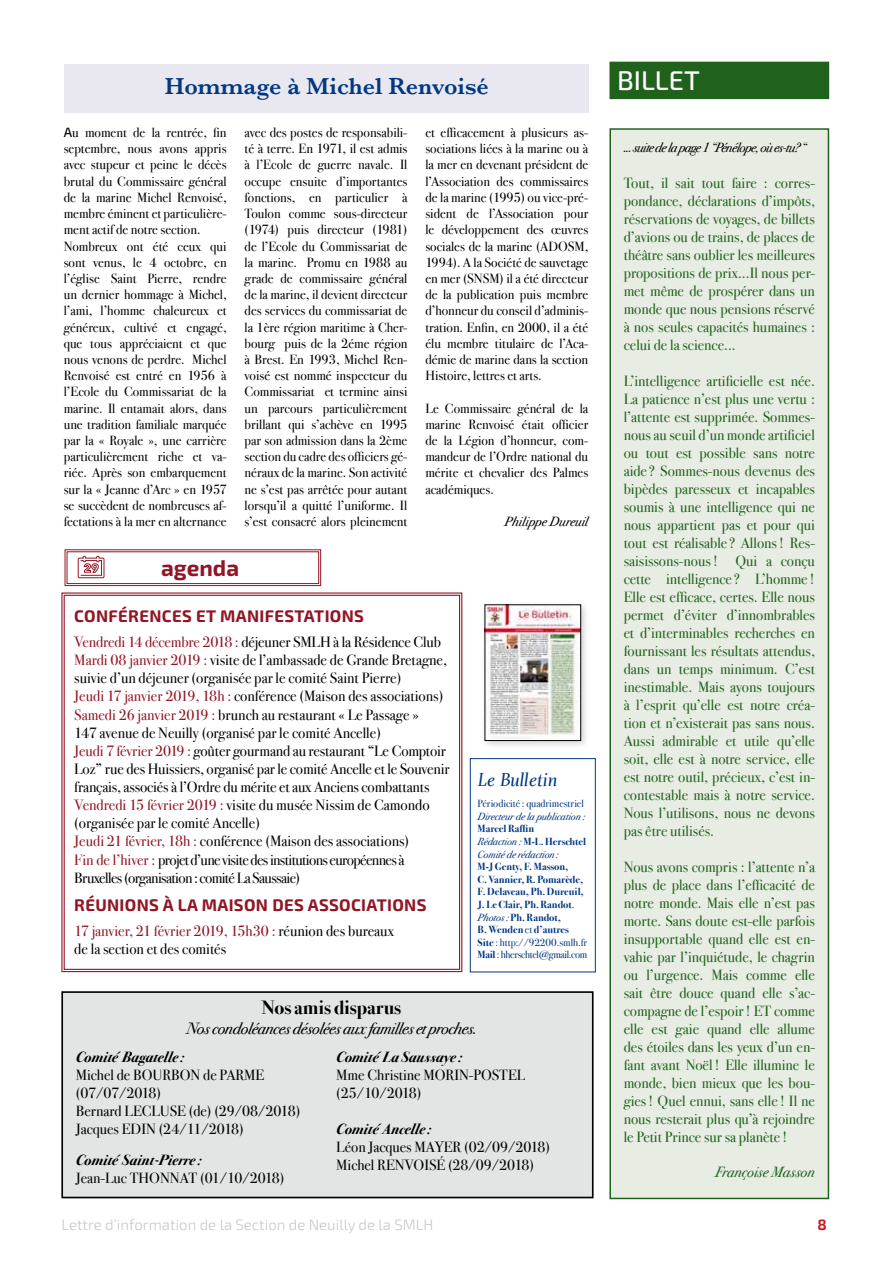
<style>
.page{position:relative;width:893px;height:1263px;background:#fff}
.page>*{position:absolute;margin:0;border:0;box-sizing:border-box;transform-origin:0 0}
.t1{font:500 27px "Exo 2";color:#fff}
.t2{font:600 24px "Baskerville";color:#003882}
.t3{font:700 22.5px "Exo 2";color:#921525}
.t4{font:700 19.5px "Bodoni Sev ITC";color:#000}
.t5{font:19.35px "Charlotte Book Italic Plain";color:#003882}
.t6{font:700 16.8px "Exo 2";letter-spacing:.02em;color:#921525}
.t7{font:italic 16.5px "Bodoni Sev ITC";letter-spacing:-.02em;color:#000}
.t8{font:15.15px/18.1px "Bodoni Sev ITC";color:#000}
.t9{font:15px/18px "Bodoni Sev ITC";color:#20611c;text-align:justify}
.t10{font:15px/18px "Bodoni Sev ITC";color:#000}
.t11{font:italic 700 15px "Bodoni Sev ITC";color:#000}
.t12{font:300 15px "Exo 2";color:#c6c7c8}
.t13{font:italic 15px "Bodoni Sev ITC";color:#20611c}
.t14{font:700 15px "Exo 2";color:#d31426}
.t15{font:13.5px/16.2px "Bodoni Sev ITC";color:#000;text-align:justify}
.t16{font:italic 13.5px "Bodoni Sev ITC";letter-spacing:-.04em;color:#000}
.t17{font:italic 13.5px "Bodoni Sev ITC";color:#000}
.t18{font:700 10.5px/12.6px "Bodoni Sev ITC";color:#003882}
.t19{font:italic 10.5px/12.6px "Bodoni Sev ITC";color:#003882}
.t20{font:10.5px "Bodoni Sev ITC";color:#003882}
.s1{font-family:"Exo 2";font-weight:500}
.s2{color:#921525}
.s3{font-weight:700;font-style:normal}
.s4{font-weight:400}
.s5{font-weight:400;font-style:italic}
</style>
<div class="page">
<div style="left:610px;top:129px;width:218px;height:1069px;background:#e7ede3"></div>
<div style="left:609px;top:128px;width:220px;height:1071px;border:2px solid #20611c"></div>
<div style="left:610px;top:62px;width:218px;height:36px;background:#20611c"></div>
<div style="left:609px;top:62px;width:220px;height:37px;border:2px solid #20611c"></div>
<div style="left:61px;top:991px;width:533px;height:207px;background:#e3e4e4;border:2px solid #000"></div>
<div style="left:65px;top:64px;width:524px;height:49px;background:#e9e8f1"></div>
<svg style="left:61px;top:592px;width:402px;height:381px"></svg>
<div style="left:64px;top:595px;width:396px;height:375px;border:1px solid #921525"></div>
<svg style="left:64px;top:549px;width:258px;height:38px"></svg>
<div style="left:470px;top:758px;width:126px;height:214px;border:1px solid #003882"></div>
<div style="left:481px;top:600px;width:109px;height:149px;background:#000;opacity:.18"></div>
<img style="left:487px;top:607px;width:92px;height:132px">
<div style="left:485px;top:605px;width:96px;height:136px;border:1px solid #000"></div>
<h2 class="t2" style="left:165px;top:70px;width:326px">Hommage à Michel Renvoisé</h2>
<p class="t15" style="left:64px;top:124px;width:164px;text-align:left"><span class="s1">A</span>u moment de la rentrée, fin septembre, nous avons appris avec stupeur et peine le décès brutal du Commissaire général de la marine Michel Renvoisé, membre éminent et particulière&shy;ment actif de notre section.<br>Nombreux ont été ceux qui sont venus, le 4 octobre, en l’église Saint Pierre, rendre un dernier hommage à Michel, l’ami, l’homme chaleureux et généreux, cultivé et engagé, que tous appréciaient et que nous venons de perdre. Michel<br>Renvoisé est entré en 1956 à l’Ecole du Commissariat de la marine. Il entamait alors, dans une tradition familiale marquée par la « Royale », une carrière particulièrement riche et va&shy;riée. Après son embarquement sur la « Jeanne d’Arc » en 1957 se succèdent de nombreuses af&shy;fectations à la mer en alternance</p>
<p class="t15" style="left:245px;top:124px;width:164px">avec des postes de responsabili&shy;té à terre. En 1971, il est admis à l’Ecole de guerre navale. Il occupe ensuite d’importantes fonctions, en particulier à Toulon comme sous-directeur (1974) puis directeur (1981) de l’Ecole du Commissariat de la marine. Promu en 1988 au grade de commissaire général de la marine, il devient directeur des services du commissariat de la 1ère région maritime à Cher&shy;bourg puis de la 2éme région à Brest. En 1993, Michel Ren&shy;voisé est nommé inspecteur du Commissariat et termine ainsi un parcours particulièrement brillant qui s’achève en 1995 par son admission dans la 2ème section du cadre des officiers gé&shy;néraux de la marine. Son activité ne s’est pas arrêtée pour autant lorsqu’il a quitté l’uniforme. Il s’est consacré alors pleinement</p>
<p class="t15" style="left:425px;top:124px;width:164px">et efficacement à plusieurs as&shy;sociations liées à la marine ou à la mer en devenant président de l’Association des commissaires de la marine (1995) ou vice-pré&shy;sident de l’Association pour le développement des œuvres sociales de la marine (ADOSM, 1994). A la Société de sauvetage en mer (SNSM) il a été directeur de la publication puis membre d’honneur du conseil d’adminis&shy;tration. Enfin, en 2000, il a été élu membre titulaire de l’Aca&shy;démie de marine dans la section Histoire, lettres et arts.</p>
<p class="t15" style="left:425px;top:400px;width:164px">Le Commissaire général de la marine Renvoisé était officier de la Légion d’honneur, com&shy;mandeur de l’Ordre national du mérite et chevalier des Palmes académiques.</p>
<p class="t17" style="left:505px;top:513px;width:85px">Philippe Dureuil</p>
<h3 class="t3" style="left:161px;top:554px;width:79px">agenda</h3>
<p class="t6" style="left:74px;top:606px;width:291px">CONFÉRENCES ET MANIFESTATIONS</p>
<p class="t8" style="left:74px;top:633px;width:377px"><span class="s2">Vendredi 14 décembre 2018 :</span> déjeuner SMLH à la Résidence Club <span class="s2">Mardi 08 janvier 2019 :</span> visite de l’ambassade de Grande Bretagne, suivie d’un déjeuner (organisée par le comité Saint Pierre)<br><span class="s2">Jeudi 17 janvier 2019, 18h :</span> conférence (Maison des associations)<br><span class="s2">Samedi 26 janvier 2019 :</span> brunch au restaurant « Le Passage »<br>147 avenue de Neuilly (organisé par le comité Ancelle)<br><span class="s2">Jeudi 7 février 2019 :</span> goûter gourmand au restaurant “Le Comptoir Loz” rue des Huissiers, organisé par le comité Ancelle et le Souvenir français, associés à l’Ordre du mérite et aux Anciens combattants <span class="s2">Vendredi 15 février 2019 :</span> visite du musée Nissim de Camondo (organisée par le comité Ancelle)<br><span class="s2">Jeudi 21 février, 18h :</span> conférence (Maison des associations)<br><span class="s2">Fin de l’hiver :</span> projet d’une visite des institutions européennes à Bruxelles (organisation : comité La Saussaie)</p>
<p class="t6" style="left:74px;top:895px;width:354px">RÉUNIONS À LA MAISON DES ASSOCIATIONS</p>
<p class="t8" style="left:74px;top:922px;width:321px"><span class="s2">17 janvier, 21 février 2019, 15h30 :</span> réunion des bureaux de la section et des comités</p>
<h3 class="t5" style="left:478px;top:769px;width:81px">Le Bulletin</h3>
<p class="t20" style="left:478px;top:797px;width:108px">Périodicité : quadrimestriel</p>
<p class="t19" style="left:478px;top:810px;width:109px">Directeur de la publication :</p>
<p class="t19" style="left:478px;top:823px;width:110px"><span class="s3">Marcel Raffin<br></span>Rédaction : <span class="s3">M-L. Herschtel<br></span>Comité de rédaction :</p>
<p class="t18" style="left:478px;top:860px;width:111px">M-J Genty, F. Masson,<br>C. Vannier, R. Pomarède,<br>F. Delaveau, Ph. Dureuil,<br>J. Le Clair, Ph. Randot<span class="s4">.<br></span><span class="s5">Photos :</span> Ph. Randot,<br>B. Wenden <span class="s4">et</span> d’autres<br>Site <span class="s4">: http://92200.smlh.fr<br></span>Mail <span class="s4">: hherschtel@gmail.com</span></p>
<h3 class="t4" style="left:262px;top:996px;width:141px">Nos amis disparus</h3>
<p class="t7" style="left:186px;top:1018px;width:292px">Nos condoléances désolées aux familles et proches.</p>
<p class="t11" style="left:76px;top:1047px;width:110px">Comité Bagatelle :</p>
<p class="t10" style="left:76px;top:1066px;width:226px">Michel de BOURBON de PARME (07/07/2018)<br>Bernard LECLUSE (de) (29/08/2018)<br>Jacques EDIN (24/11/2018)</p>
<p class="t11" style="left:76px;top:1150px;width:128px">Comité Saint-Pierre :</p>
<p class="t10" style="left:76px;top:1169px;width:210px">Jean-Luc THONNAT (01/10/2018)</p>
<p class="t11" style="left:336px;top:1047px;width:128px">Comité La Saussaye :</p>
<p class="t10" style="left:336px;top:1066px;width:190px">Mme Christine MORIN-POSTEL (25/10/2018)</p>
<p class="t11" style="left:336px;top:1119px;width:97px">Comité Ancelle :</p>
<p class="t10" style="left:336px;top:1138px;width:215px">Léon Jacques MAYER (02/09/2018)<br>Michel RENVOISÉ (28/09/2018)</p>
<h1 class="t1" style="left:617px;top:65px;width:84px">BILLET</h1>
<p class="t16" style="left:624px;top:139px;width:184px">... suite de la page 1 “Pénélope, où es-tu? “</p>
<p class="t9" style="left:624px;top:174px;width:193px">Tout, il sait tout faire : corres&shy;pondance, déclarations d’impôts, réservations de voyages, de billets d’avions ou de trains, de places de théâtre sans oublier les meilleures propositions de prix...Il nous per&shy;met même de prospérer dans un monde que nous pensions réservé à nos seules capacités humaines : celui de la science...</p>
<p class="t9" style="left:624px;top:372px;width:193px">L’intelligence artificielle est née.<br>La patience n’est plus une vertu : l’attente est supprimée. Sommes&shy;nous au seuil d’un monde artificiel ou tout est possible sans notre aide ? Sommes-nous devenus des bipèdes paresseux et incapables soumis à une intelligence qui ne nous appartient pas et pour qui tout est réalisable ? Allons! Res&shy;saisissons-nous! Qui a conçu cette intelligence ? L’homme !<br>Elle est efficace, certes. Elle nous permet d’éviter d’innombrables et d’interminables recherches en fournissant les résultats attendus, dans un temps minimum. C’est inestimable. Mais ayons toujours à l’esprit qu’elle est notre créa&shy;tion et n’existerait pas sans nous.<br>Aussi admirable et utile qu’elle soit, elle est à notre service, elle est notre outil, précieux, c’est in&shy;contestable mais à notre service.<br>Nous l’utilisons, nous ne devons pas être utilisés.</p>
<p class="t9" style="left:624px;top:858px;width:193px">Nous avons compris : l’attente n’a plus de place dans l’efficacité de notre monde. Mais elle n’est pas morte. Sans doute est-elle parfois insupportable quand elle est en&shy;vahie par l’inquiétude, le chagrin ou l’urgence. Mais comme elle sait être douce quand elle s’ac&shy;compagne de l’espoir! ET comme elle est gaie quand elle allume des étoiles dans les yeux d’un en&shy;fant avant Noël! Elle illumine le monde, bien mieux que les bou&shy;gies! Quel ennui, sans elle ! Il ne nous resterait plus qu’à rejoindre le Petit Prince sur sa planète !</p>
<p class="t13" style="left:715px;top:1162px;width:101px">Françoise Masson</p>
<p class="t12" style="left:61px;top:1216px;width:373px">Lettre d’information de la Section de Neuilly de la SMLH</p>
<p class="t14" style="left:817px;top:1216px;width:11px">8</p>
</div>
